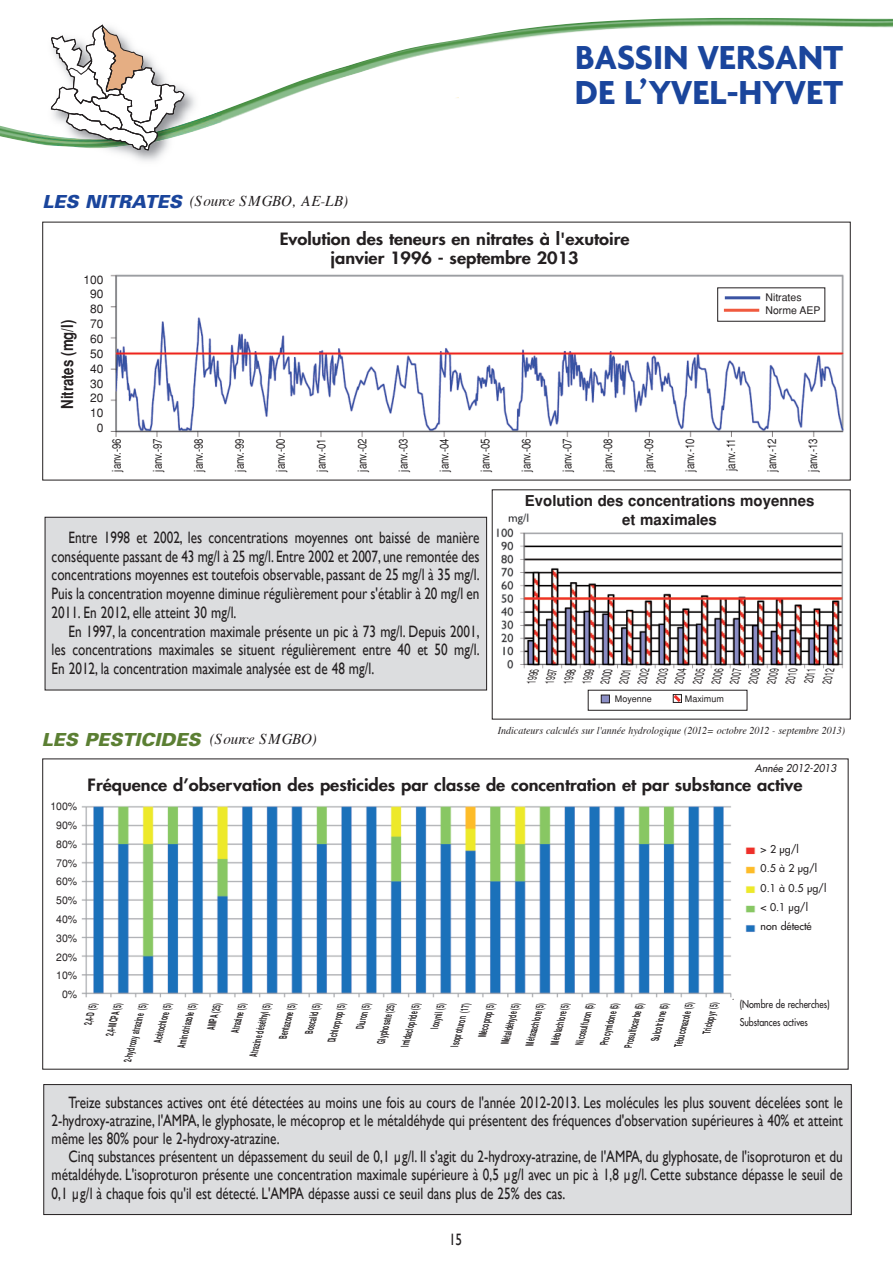
<style>
.page{position:relative;width:893px;height:1263px;background:#fff}
.page>*{position:absolute;margin:0;border:0;box-sizing:border-box;transform-origin:0 0}
.t1{font:700 36px/34.5px "Agenda";color:#1a459c}
.t2{font:italic 900 18px "Univers";color:#5b7f33}
.t3{font:italic 900 18px "Univers";color:#1a459c}
.t4{font:16.5px/18.8px "Gill Sans";color:#231f20;text-align:justify;scale:.8 1}
.t5{font:800 16.5px/19.5px "Futura";color:#231f20;text-align:center;scale:1.1 1}
.t6{font:700 16.5px "Helvetica";color:#231f20;scale:.8 1}
.t7{font:700 15px/18px "Helvetica";color:#231f20;text-align:center}
.t8{font:italic 15px "Times";color:#231f20}
.t9{font:12px "Helvetica";color:#231f20;scale:.8 1}
.t10{font:italic 12px "Helvetica";color:#231f20;scale:.59 1}
.t11{font:12px/14.9px "Helvetica";color:#231f20;text-align:right}
.t12{font:10.65px/18.8px "Helvetica";color:#231f20;text-align:right}
.t13{font:italic 10.5px "Times";color:#231f20;scale:.95 1}
.t14{font:10.5px/19.2px "Futura";color:#231f20}
.t15{font:10.5px "Futura";color:#231f20;scale:.84 1}
.t16{font:10.5px/13.4px "Helvetica";color:#231f20}
.t17{font:italic 10.5px "Futura";color:#231f20}
.t18{font:italic 700 10.35px "Helvetica";color:#231f20;scale:.51 1}
.t19{font:9px "Helvetica";color:#231f20}
</style>
<div class="page">
<img style="left:0;top:18px;width:893px;height:124px">
<img style="left:28px;top:18px;width:193px;height:93px">
<img style="left:28px;top:111px;width:193px;height:35px">
<svg style="left:51px;top:24px;width:134px;height:128px"></svg>
<div style="left:45px;top:517px;width:442px;height:173px;background:#dcdddf"></div>
<div style="left:45px;top:517px;width:442px;height:173px;border:1px solid #231f20"></div>
<div style="left:44px;top:1084px;width:807px;height:130px;background:#dcdddf"></div>
<div style="left:44px;top:1084px;width:807px;height:131px;border:1px solid #231f20"></div>
<img style="left:110px;top:274px;width:734px;height:163px">
<img style="left:81px;top:806px;width:653px;height:194px">
<img style="left:496px;top:513px;width:347px;height:156px">
<div style="left:601px;top:695px;width:8px;height:8px;background:#8b8ec5"></div>
<div style="left:601px;top:695px;width:9px;height:8px;border:1px solid #231f20"></div>
<svg style="left:672px;top:694px;width:10px;height:9px"></svg>
<img style="left:745px;top:847px;width:11px;height:85px">
<div style="left:764px;top:292px;width:62px;height:29px;background:#fff"></div>
<hr style="left:725px;top:296px;width:35px;height:3px;background:#3a53a3">
<hr style="left:724px;top:309px;width:35px;height:3px;background:#f0593e">
<p class="t3" style="left:43px;top:195px;width:141px">LES NITRATES</p>
<p class="t8" style="left:190px;top:195px;width:160px">(Source SMGBO, AE-LB)</p>
<h1 class="t1" style="left:575px;top:40px;width:270px">BASSIN VERSANT<br>DE L’YVEL-HYVET</h1>
<p class="t6" style="left:58px;top:409px;width:113px;rotate:-90deg">Nitrates (mg/l)</p>
<p class="t11" style="left:84px;top:272px;width:22px">100<br>90<br>80<br>70<br>60<br>50<br>40<br>30<br>20<br>10<br>0</p>
<p class="t5" style="left:280px;top:230px;width:319px">Evolution des teneurs en nitrates à l'exutoire janvier 1996 - septembre 2013</p>
<p class="t16" style="left:765px;top:291px;width:57px">Nitrates<br>Norme AEP</p>
<p class="t9" style="left:110px;top:472px;width:43px;rotate:-90deg">janv.-96</p>
<p class="t9" style="left:151px;top:472px;width:43px;rotate:-90deg">janv.-97</p>
<p class="t9" style="left:192px;top:472px;width:43px;rotate:-90deg">janv.-98</p>
<p class="t9" style="left:233px;top:472px;width:43px;rotate:-90deg">janv.-99</p>
<p class="t9" style="left:274px;top:472px;width:43px;rotate:-90deg">janv.-00</p>
<p class="t9" style="left:314px;top:472px;width:43px;rotate:-90deg">janv.-01</p>
<p class="t9" style="left:355px;top:472px;width:43px;rotate:-90deg">janv.-02</p>
<p class="t9" style="left:396px;top:472px;width:43px;rotate:-90deg">janv.-03</p>
<p class="t9" style="left:437px;top:472px;width:43px;rotate:-90deg">janv.-04</p>
<p class="t9" style="left:478px;top:472px;width:43px;rotate:-90deg">janv.-05</p>
<p class="t9" style="left:519px;top:472px;width:43px;rotate:-90deg">janv.-06</p>
<p class="t9" style="left:560px;top:472px;width:43px;rotate:-90deg">janv.-07</p>
<p class="t9" style="left:601px;top:472px;width:43px;rotate:-90deg">janv.-08</p>
<p class="t9" style="left:642px;top:472px;width:43px;rotate:-90deg">janv.-09</p>
<p class="t9" style="left:683px;top:472px;width:43px;rotate:-90deg">janv.-10</p>
<p class="t9" style="left:724px;top:471px;width:42px;rotate:-90deg">janv.-11</p>
<p class="t9" style="left:765px;top:472px;width:43px;rotate:-90deg">janv.-12</p>
<p class="t9" style="left:806px;top:472px;width:43px;rotate:-90deg">janv.-13</p>
<p class="t7" style="left:525px;top:492px;width:291px">Evolution des concentrations moyennes et maximales</p>
<p class="t4" style="left:52px;top:528px;width:536px;text-indent:17px">Entre 1998 et 2002, les concentrations moyennes ont baissé de manière conséquente passant de 43 mg/l à 25 mg/l. Entre 2002 et 2007, une remontée des concentrations moyennes est toutefois observable, passant de 25 mg/l à 35 mg/l.<br>Puis la concentration moyenne diminue régulièrement pour s'établir à 20 mg/l en 2011. En 2012, elle atteint 30 mg/l.</p>
<p class="t4" style="left:52px;top:621px;width:536px;text-indent:17px">En 1997, la concentration maximale présente un pic à 73 mg/l. Depuis 2001, les concentrations maximales se situent régulièrement entre 40 et 50 mg/l.<br>En 2012, la concentration maximale analysée est de 48 mg/l.</p>
<p class="t2" style="left:42px;top:733px;width:160px">LES PESTICIDES</p>
<p class="t8" style="left:210px;top:733px;width:108px">(Source SMGBO)</p>
<p class="t10" style="left:524px;top:681px;width:28px;rotate:-75deg">1996</p>
<p class="t10" style="left:543px;top:681px;width:28px;rotate:-75deg">1997</p>
<p class="t10" style="left:561px;top:681px;width:28px;rotate:-75deg">1998</p>
<p class="t10" style="left:580px;top:681px;width:28px;rotate:-75deg">1999</p>
<p class="t10" style="left:598px;top:681px;width:28px;rotate:-75deg">2000</p>
<p class="t10" style="left:617px;top:681px;width:28px;rotate:-75deg">2001</p>
<p class="t10" style="left:635px;top:681px;width:28px;rotate:-75deg">2002</p>
<p class="t10" style="left:654px;top:681px;width:28px;rotate:-75deg">2003</p>
<p class="t10" style="left:672px;top:681px;width:28px;rotate:-75deg">2004</p>
<p class="t10" style="left:690px;top:681px;width:28px;rotate:-75deg">2005</p>
<p class="t10" style="left:709px;top:681px;width:28px;rotate:-75deg">2006</p>
<p class="t10" style="left:727px;top:681px;width:28px;rotate:-75deg">2007</p>
<p class="t10" style="left:746px;top:681px;width:28px;rotate:-75deg">2008</p>
<p class="t10" style="left:764px;top:681px;width:28px;rotate:-75deg">2009</p>
<p class="t10" style="left:783px;top:681px;width:28px;rotate:-75deg">2010</p>
<p class="t10" style="left:801px;top:680px;width:27px;rotate:-75deg">2011</p>
<p class="t10" style="left:820px;top:681px;width:28px;rotate:-75deg">2012</p>
<p class="t19" style="left:615px;top:694px;width:39px">Moyenne</p>
<p class="t19" style="left:685px;top:694px;width:40px">Maximum</p>
<p class="t13" style="left:498px;top:726px;width:367px">Indicateurs calculés sur l'année hydrologique (2012= octobre 2012 - septembre 2013)</p>
<p class="t17" style="left:755px;top:763px;width:83px">Année 2012-2013</p>
<p class="t5" style="left:88px;top:776px;width:651px">Fréquence d’observation des pesticides par classe de concentration et par substance active</p>
<p class="t12" style="left:50px;top:797px;width:28px">100%<br>90%<br>80%<br>70%<br>60%<br>50%<br>40%<br>30%<br>20%<br>10%<br>0%</p>
<p class="t18" style="left:104px;top:1034px;width:68px;rotate:-75deg">2,4-MCPA (5)</p>
<p class="t18" style="left:122px;top:1059px;width:120px;rotate:-75deg">2-hydroxy atrazine (5)</p>
<p class="t18" style="left:152px;top:1041px;width:82px;rotate:-75deg">Acétochlore (5)</p>
<p class="t18" style="left:175px;top:1045px;width:92px;rotate:-75deg">Aminotriazole (5)</p>
<p class="t18" style="left:205px;top:1027px;width:55px;rotate:-75deg">AMPA (25)</p>
<p class="t18" style="left:229px;top:1031px;width:62px;rotate:-75deg">Atrazine (5)</p>
<p class="t18" style="left:247px;top:1054px;width:111px;rotate:-75deg">Atrazine déséthyl (5)</p>
<p class="t18" style="left:277px;top:1036px;width:74px;rotate:-75deg">Bentazone (5)</p>
<p class="t18" style="left:303px;top:1032px;width:64px;rotate:-75deg">Boscalid (5)</p>
<p class="t18" style="left:326px;top:1040px;width:81px;rotate:-75deg">Dichlorprop (5)</p>
<p class="t18" style="left:354px;top:1026px;width:54px;rotate:-75deg">Diuron (5)</p>
<p class="t18" style="left:375px;top:1041px;width:85px;rotate:-75deg">Glyphosate (25)</p>
<p class="t18" style="left:399px;top:1044px;width:90px;rotate:-75deg">Imidaclopride (5)</p>
<p class="t18" style="left:429px;top:1026px;width:54px;rotate:-75deg">Ioxynil (5)</p>
<p class="t18" style="left:449px;top:1044px;width:90px;rotate:-75deg">Isoproturon (17)</p>
<p class="t18" style="left:476px;top:1035px;width:71px;rotate:-75deg">Mécoprop (5)</p>
<p class="t18" style="left:499px;top:1042px;width:85px;rotate:-75deg">Métaldéhyde (5)</p>
<p class="t18" style="left:524px;top:1043px;width:88px;rotate:-75deg">Métazachlore (5)</p>
<p class="t18" style="left:549px;top:1042px;width:87px;rotate:-75deg">Métolachlore (5)</p>
<p class="t18" style="left:574px;top:1042px;width:87px;rotate:-75deg">Nicosulfuron (5)</p>
<p class="t18" style="left:598px;top:1043px;width:88px;rotate:-75deg">Procymidone (5)</p>
<p class="t18" style="left:622px;top:1045px;width:93px;rotate:-75deg">Prosulfocarbe (5)</p>
<p class="t18" style="left:649px;top:1039px;width:79px;rotate:-75deg">Sulcotrione (5)</p>
<p class="t18" style="left:672px;top:1045px;width:92px;rotate:-75deg">Tébuconazole (5)</p>
<p class="t18" style="left:701px;top:1032px;width:65px;rotate:-75deg">Triclopyr (5)</p>
<p class="t18" style="left:82px;top:1023px;width:46px;rotate:-75deg">2,4-D (5)</p>
<p class="t14" style="left:760px;top:840px;width:67px">&gt; 2 µg/l<br>0.5 à 2 µg/l<br>0.1 à 0.5 µg/l &lt; 0.1 µg/l non détecté</p>
<p class="t15" style="left:740px;top:998px;width:109px">(Nombre de recherches)</p>
<p class="t15" style="left:740px;top:1017px;width:83px">Substances actives</p>
<p class="t4" style="left:52px;top:1093px;width:991px;line-height:18.1px;text-indent:17px">Treize substances actives ont été détectées au moins une fois au cours de l'année 2012-2013. Les molécules les plus souvent décelées sont le 2-hydroxy-atrazine, l'AMPA, le glyphosate, le mécoprop et le métaldéhyde qui présentent des fréquences d'observation supérieures à 40% et atteint même les 80% pour le 2-hydroxy-atrazine.</p>
<p class="t4" style="left:52px;top:1147px;width:991px;line-height:18.1px;text-indent:17px">Cinq substances présentent un dépassement du seuil de 0,1 µg/l. Il s'agit du 2-hydroxy-atrazine, de l'AMPA, du glyphosate, de l'isoproturon et du métaldéhyde. L'isoproturon présente une concentration maximale supérieure à 0,5 µg/l avec un pic à 1,8 µg/l. Cette substance dépasse le seuil de 0,1 µg/l à chaque fois qu'il est détecté. L'AMPA dépasse aussi ce seuil dans plus de 25% des cas.</p>
<p class="t4" style="left:449px;top:1229px;width:18px">15</p>
</div>
